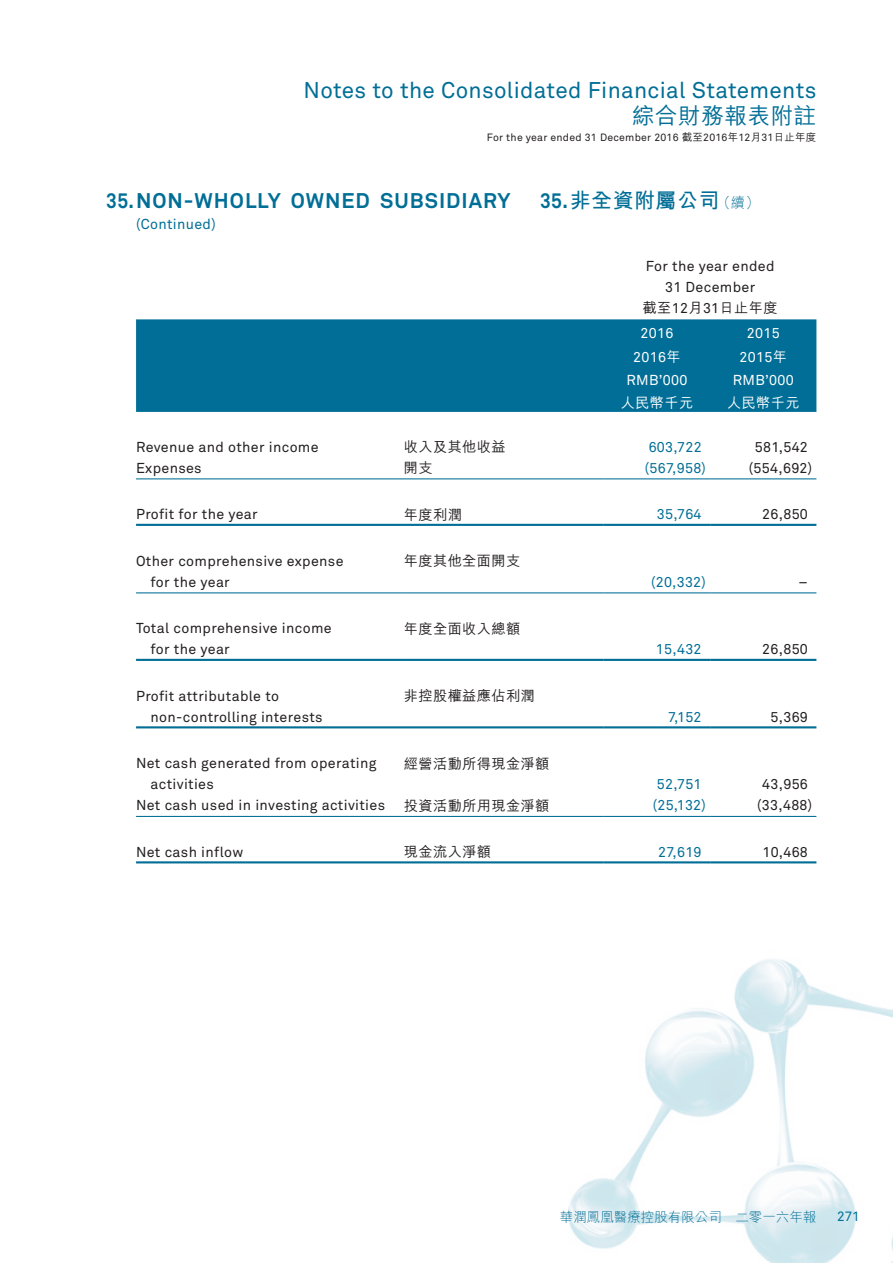
<style>
.page{position:relative;width:893px;height:1263px;background:#fff}
.page>*{position:absolute;margin:0;border:0;box-sizing:border-box;transform-origin:0 0}
.t1{font:22.5px "Akkurat Pro";letter-spacing:.015em;color:#006e96}
.t2{font:500 22.5px "M Hei HK";letter-spacing:.03em;color:#006e96}
.t3{font:700 21px "Akkurat Pro";letter-spacing:.045em;color:#006e96;scale:.9 1}
.t4{font:700 21px "M Hei HK";letter-spacing:.02em;color:#006e96}
.t5{font:14.25px/21px "Akkurat Pro";letter-spacing:.025em;color:#231f20}
.t6{font:500 14.25px "M Hei HK";letter-spacing:.025em;color:#231f20}
.t7{font:14.25px "Akkurat Pro";letter-spacing:.025em;color:#006e96}
.t8{font:14.25px "Akkurat Pro";letter-spacing:.025em;color:#fff}
.t9{font:500 14.25px "M Hei HK";letter-spacing:.025em;color:#fff}
.t10{font:300 13.5px "M Hei HK";color:#006e96}
.t11{font:13.5px "Akkurat Pro";color:#006e96}
.t12{font:10.5px "Akkurat Pro";letter-spacing:.025em;color:#231f20}
.s1{font-family:"M Hei HK";font-weight:500}
.s2{font-family:"Akkurat Pro"}
.s3{font-weight:300;font-size:14.25px}
.s4{font-family:"Akkurat Pro";font-weight:400}
</style>
<div class="page">
<img style="left:568px;top:959px;width:325px;height:304px">
<div style="left:136px;top:319px;width:680px;height:93px;background:#006e96"></div>
<hr style="left:136px;top:478px;width:268px;height:1px;background:#006e96">
<hr style="left:404px;top:478px;width:200px;height:1px;background:#006e96">
<hr style="left:604px;top:478px;width:106px;height:1px;background:#006e96">
<hr style="left:710px;top:478px;width:106px;height:1px;background:#006e96">
<hr style="left:136px;top:524px;width:268px;height:2px;background:#006e96">
<hr style="left:404px;top:524px;width:200px;height:2px;background:#006e96">
<hr style="left:604px;top:524px;width:106px;height:2px;background:#006e96">
<hr style="left:710px;top:524px;width:106px;height:2px;background:#006e96">
<hr style="left:136px;top:592px;width:268px;height:1px;background:#006e96">
<hr style="left:404px;top:592px;width:200px;height:1px;background:#006e96">
<hr style="left:604px;top:592px;width:106px;height:1px;background:#006e96">
<hr style="left:710px;top:592px;width:106px;height:1px;background:#006e96">
<hr style="left:136px;top:659px;width:268px;height:2px;background:#006e96">
<hr style="left:404px;top:659px;width:200px;height:2px;background:#006e96">
<hr style="left:604px;top:659px;width:106px;height:2px;background:#006e96">
<hr style="left:710px;top:659px;width:106px;height:2px;background:#006e96">
<hr style="left:136px;top:726px;width:268px;height:2px;background:#006e96">
<hr style="left:404px;top:726px;width:200px;height:2px;background:#006e96">
<hr style="left:604px;top:726px;width:106px;height:2px;background:#006e96">
<hr style="left:710px;top:726px;width:106px;height:2px;background:#006e96">
<hr style="left:136px;top:816px;width:268px;height:1px;background:#006e96">
<hr style="left:404px;top:816px;width:200px;height:1px;background:#006e96">
<hr style="left:604px;top:816px;width:106px;height:1px;background:#006e96">
<hr style="left:710px;top:816px;width:106px;height:1px;background:#006e96">
<hr style="left:136px;top:861px;width:268px;height:2px;background:#006e96">
<hr style="left:404px;top:861px;width:200px;height:2px;background:#006e96">
<hr style="left:604px;top:861px;width:106px;height:2px;background:#006e96">
<hr style="left:710px;top:861px;width:106px;height:2px;background:#006e96">
<h1 class="t1" style="left:304px;top:77px;width:514px">Notes to the Consolidated Financial Statements</h1>
<h1 class="t2" style="left:632px;top:99px;width:186px">綜合財務報表附註</h1>
<p class="t12" style="left:487px;top:131px;width:331px">For the year ended 31 December 2016 <span class="s1">截至</span>2016<span class="s1">年</span>12<span class="s1">月</span>31<span class="s1">日止年度</span></p>
<h2 class="t3" style="left:106px;top:187px;width:451px">35.NON-WHOLLY OWNED SUBSIDIARY</h2>
<h2 class="t4" style="left:540px;top:185px;width:221px"><span class="s2">35.</span>非全資附屬公司<span class="s3">（續）</span></h2>
<p class="t7" style="left:136px;top:216px;width:81px">(Continued)</p>
<p class="t5" style="left:646px;top:256px;width:130px;text-align:center">For the year ended<br>31 December</p>
<p class="t6" style="left:643px;top:297px;width:136px">截至<span class="s4">12</span>月<span class="s4">31</span>日止年度</p>
<p class="t8" style="left:640px;top:325px;width:34px">2016</p>
<p class="t8" style="left:747px;top:325px;width:34px">2015</p>
<p class="t8" style="left:633px;top:348px;width:49px">2016<span class="s1">年</span></p>
<p class="t8" style="left:739px;top:348px;width:49px">2015<span class="s1">年</span></p>
<p class="t8" style="left:626px;top:371px;width:63px">RMB’000</p>
<p class="t8" style="left:733px;top:371px;width:63px">RMB’000</p>
<p class="t9" style="left:621px;top:392px;width:74px">人民幣千元</p>
<p class="t9" style="left:727px;top:392px;width:74px">人民幣千元</p>
<p class="t5" style="left:136px;top:437px;width:184px">Revenue and other income</p>
<p class="t6" style="left:404px;top:436px;width:103px">收入及其他收益</p>
<p class="t7" style="left:649px;top:439px;width:54px">603,722</p>
<p class="t5" style="left:755px;top:437px;width:55px">581,542</p>
<p class="t5" style="left:136px;top:458px;width:67px">Expenses</p>
<p class="t6" style="left:404px;top:457px;width:30px">開支</p>
<p class="t7" style="left:645px;top:460px;width:63px">(567,958)</p>
<p class="t5" style="left:749px;top:458px;width:65px">(554,692)</p>
<p class="t5" style="left:136px;top:504px;width:123px">Profit for the year</p>
<p class="t6" style="left:404px;top:504px;width:59px">年度利潤</p>
<p class="t7" style="left:657px;top:506px;width:46px">35,764</p>
<p class="t5" style="left:762px;top:504px;width:47px">26,850</p>
<p class="t5" style="left:151px;top:551px;width:194px;text-indent:-15px">Other comprehensive expense for the year</p>
<p class="t6" style="left:404px;top:550px;width:118px">年度其他全面開支</p>
<p class="t7" style="left:651px;top:574px;width:56px">(20,332)</p>
<p class="t5" style="left:799px;top:572px;width:11px">–</p>
<p class="t5" style="left:151px;top:618px;width:183px;text-indent:-15px">Total comprehensive income for the year</p>
<p class="t6" style="left:404px;top:618px;width:118px">年度全面收入總額</p>
<p class="t5" style="left:151px;top:686px;width:173px;text-indent:-15px">Profit attributable to non-controlling interests</p>
<p class="t6" style="left:404px;top:685px;width:132px">非控股權益應佔利潤</p>
<p class="t5" style="left:151px;top:753px;width:227px;text-indent:-15px">Net cash generated from operating activities</p>
<p class="t6" style="left:404px;top:753px;width:147px">經營活動所得現金淨額</p>
<p class="t7" style="left:656px;top:641px;width:47px">15,432</p>
<p class="t5" style="left:762px;top:639px;width:47px">26,850</p>
<p class="t7" style="left:668px;top:709px;width:35px">7,152</p>
<p class="t5" style="left:770px;top:707px;width:39px">5,369</p>
<p class="t7" style="left:657px;top:776px;width:46px">52,751</p>
<p class="t5" style="left:762px;top:774px;width:47px">43,956</p>
<p class="t5" style="left:136px;top:795px;width:251px">Net cash used in investing activities</p>
<p class="t6" style="left:404px;top:795px;width:147px">投資活動所用現金淨額</p>
<p class="t7" style="left:653px;top:797px;width:55px">(25,132)</p>
<p class="t5" style="left:757px;top:795px;width:57px">(33,488)</p>
<p class="t5" style="left:136px;top:842px;width:109px">Net cash inflow</p>
<p class="t6" style="left:404px;top:841px;width:89px">現金流入淨額</p>
<p class="t7" style="left:658px;top:844px;width:45px">27,619</p>
<p class="t5" style="left:762px;top:842px;width:47px">10,468</p>
<p class="t10" style="left:560px;top:1207px;width:258px">華潤鳳凰醫療控股有限公司 二零一六年報</p>
<p class="t11" style="left:837px;top:1209px;width:24px">271</p>
</div>
